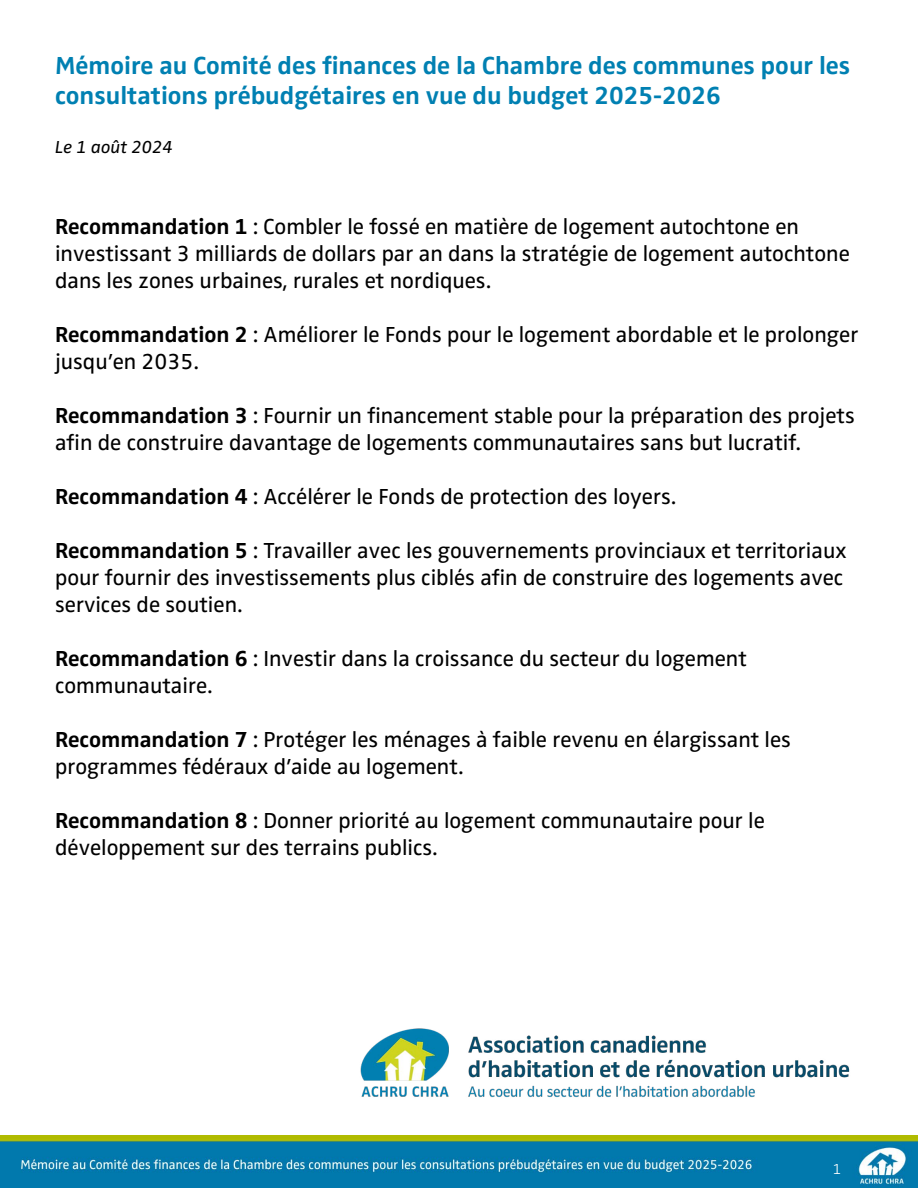
<style>
.page{position:relative;width:918px;height:1188px;background:#fff}
.page>*{position:absolute;margin:0;border:0;box-sizing:border-box;transform-origin:0 0}
.t1{font:700 25.5px/30.6px "Zwo OT";color:#0080b2}
.t2{font:22.5px/27px "Zwo OT";color:#000}
.t3{font:italic 18px "Zwo Pro";color:#000}
.t4{font:300 15px "Zwo OT";color:#fff}
.s1{font-weight:700}
</style>
<div class="page">
<img style="left:0;top:1135px;width:918px;height:53px">
<img style="left:360px;top:1028px;width:490px;height:70px">
<p class="t1" style="left:55px;top:51px;width:797px">Mémoire au Comité des finances de la Chambre des communes pour les consultations prébudgétaires en vue du budget 2025-2026</p>
<p class="t3" style="left:55px;top:133px;width:119px">Le 1 août 2024</p>
<p class="t2" style="left:55px;top:214px;width:796px"><span class="s1">Recommandation 1</span> : Combler le fossé en matière de logement autochtone en investissant 3 milliards de dollars par an dans la stratégie de logement autochtone dans les zones urbaines, rurales et nordiques.</p>
<p class="t2" style="left:55px;top:322px;width:805px"><span class="s1">Recommandation 2</span> : Améliorer le Fonds pour le logement abordable et le prolonger jusqu’en 2035.</p>
<p class="t2" style="left:55px;top:403px;width:801px"><span class="s1">Recommandation 3</span> : Fournir un financement stable pour la préparation des projets afin de construire davantage de logements communautaires sans but lucratif.</p>
<p class="t2" style="left:55px;top:484px;width:623px"><span class="s1">Recommandation 4</span> : Accélérer le Fonds de protection des loyers.</p>
<p class="t2" style="left:55px;top:538px;width:793px"><span class="s1">Recommandation 5</span> : Travailler avec les gouvernements provinciaux et territoriaux pour fournir des investissements plus ciblés afin de construire des logements avec services de soutien.</p>
<p class="t2" style="left:55px;top:646px;width:693px"><span class="s1">Recommandation 6</span> : Investir dans la croissance du secteur du logement communautaire.</p>
<p class="t2" style="left:55px;top:727px;width:737px"><span class="s1">Recommandation 7</span> : Protéger les ménages à faible revenu en élargissant les programmes fédéraux d’aide au logement.</p>
<p class="t2" style="left:55px;top:808px;width:711px"><span class="s1">Recommandation 8</span> : Donner priorité au logement communautaire pour le développement sur des terrains publics.</p>
<p class="t4" style="left:833px;top:1160px;width:10px">1</p>
</div>
